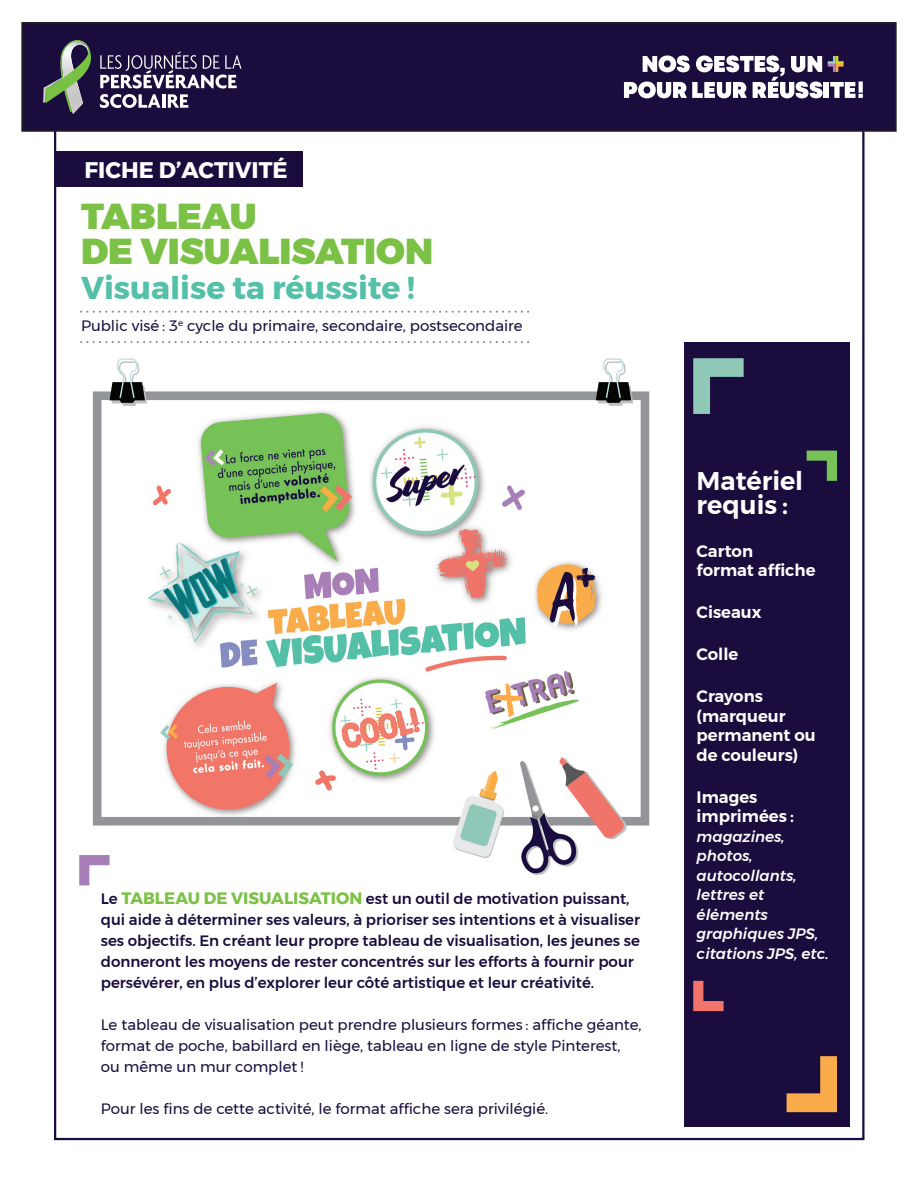
<style>
.page{position:relative;width:918px;height:1188px;background:#fff}
.page>*{position:absolute;margin:0;border:0;box-sizing:border-box;transform-origin:0 0}
.t1{font:900 36px/34.5px "Montserrat";color:#7bc145}
.t2{font:700 31.5px "Montserrat";color:#53c0a7}
.t3{font:600 25.5px/24px "Montserrat";color:#fff}
.t4{font:700 22.5px "Montserrat";color:#fff}
.t5{font:600 16.5px/19.5px "Montserrat";color:#fff}
.t6{font:500 15px/21px "Montserrat";color:#1a0d3e}
.t7{font:15px/21px "Montserrat";color:#1a0d3e}
.t8{font:italic 500 15px/19.5px "Montserrat";color:#fff}
.s1{font-weight:700;font-size:16.5px;color:#7bc145}
</style>
<div class="page">
<div style="left:54px;top:151px;width:248px;height:36px;background:#1a0d3e"></div>
<div style="left:22px;top:23px;width:874px;height:108px;background:#1a0d3e"></div>
<div style="left:21px;top:22px;width:876px;height:110px;border:2px solid #231f20"></div>
<svg style="left:624px;top:56px;width:239px;height:42px"></svg>
<svg style="left:100px;top:51px;width:141px;height:37px"></svg>
<svg style="left:100px;top:94px;width:61px;height:14px"></svg>
<hr style="left:162px;top:94px;width:3px;height:14px;background:#fff">
<svg style="left:168px;top:94px;width:20px;height:14px"></svg>
<svg style="left:43px;top:40px;width:48px;height:74px"></svg>
<div style="left:684px;top:342px;width:166px;height:785px;background:#1a0d3e"></div>
<img style="left:92px;top:391px;width:558px;height:484px">
<svg style="left:596px;top:358px;width:37px;height:48px"></svg>
<svg style="left:110px;top:358px;width:37px;height:48px"></svg>
<svg style="left:81px;top:341px;width:448px;height:2px"></svg>
<svg style="left:81px;top:311px;width:448px;height:2px"></svg>
<svg style="left:693px;top:358px;width:51px;height:56px"></svg>
<svg style="left:787px;top:1056px;width:50px;height:56px"></svg>
<svg style="left:79px;top:855px;width:31px;height:30px"></svg>
<svg style="left:807px;top:451px;width:30px;height:30px"></svg>
<svg style="left:693px;top:981px;width:31px;height:30px"></svg>
<h3 class="t4" style="left:85px;top:152px;width:205px">FICHE D’ACTIVITÉ</h3>
<h1 class="t1" style="left:81px;top:200px;width:354px">TABLEAU<br>DE VISUALISATION</h1>
<h2 class="t2" style="left:81px;top:262px;width:336px">Visualise ta réussite !</h2>
<p class="t7" style="left:81px;top:315px;width:443px">Public visé : 3<sup>e</sup> cycle du primaire, secondaire, postsecondaire</p>
<p class="t6" style="left:101px;top:888px;width:541px">Le <span class="s1">TABLEAU DE VISUALISATION</span> est un outil de motivation puissant, qui aide à déterminer ses valeurs, à prioriser ses intentions et à visualiser ses objectifs. En créant leur propre tableau de visualisation, les jeunes se donneront les moyens de rester concentrés sur les efforts à fournir pour persévérer, en plus d’explorer leur côté artistique et leur créativité.</p>
<p class="t7" style="left:101px;top:1014px;width:542px">Le tableau de visualisation peut prendre plusieurs formes : affiche géante, format de poche, babillard en liège, tableau en ligne de style Pinterest, ou même un mur complet !</p>
<p class="t7" style="left:101px;top:1098px;width:449px">Pour les fins de cette activité, le format affiche sera privilégié.</p>
<h3 class="t3" style="left:697px;top:469px;width:108px">Matériel requis :</h3>
<p class="t5" style="left:697px;top:541px;width:120px">Carton<br>format affiche</p>
<p class="t5" style="left:697px;top:603px;width:66px">Ciseaux</p>
<p class="t5" style="left:697px;top:645px;width:43px">Colle</p>
<p class="t5" style="left:697px;top:687px;width:121px">Crayons (marqueur permanent ou de couleurs)</p>
<p class="t5" style="left:697px;top:787px;width:99px">Images imprimées :</p>
<p class="t8" style="left:697px;top:827px;width:134px">magazines, photos, autocollants, lettres et éléments graphiques JPS, citations JPS, etc.</p>
</div>
